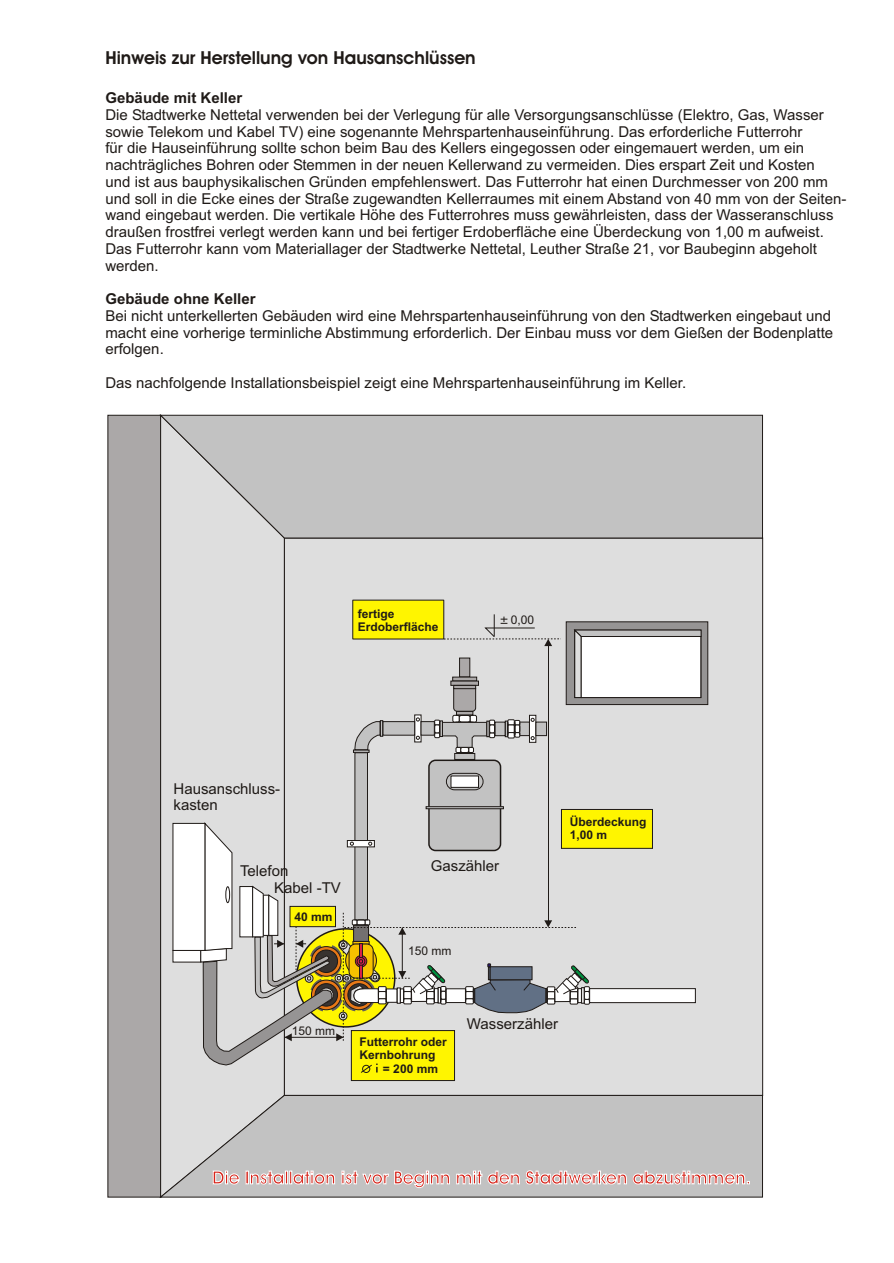
<style>
.page{position:relative;width:894px;height:1263px;background:#fff}
.page>*{position:absolute;margin:0;border:0;box-sizing:border-box;transform-origin:0 0}
.t1{font:700 18px "Avant Garde Bk BT";color:#d9261c}
.t2{font:700 18px "Avant Garde Bk BT";color:#1f1a17}
.t3{font:15px/16.8px "Arial";color:#1f1a17}
.t4{font:700 15px "Arial";color:#1f1a17}
.t5{font:700 12px/13.4px "Arial";color:#1f1a17}
.t6{font:12px "Arial";color:#1f1a17}
</style>
<div class="page">
<div style="left:284px;top:538px;width:479px;height:558px;background:#dedede;border:1px solid #1f1a17"></div>
<div style="left:428px;top:760px;width:73px;height:91px;background:#c2c2c2;border:2px solid #1f1a17;border-radius:7px"></div>
<div style="left:426px;top:806px;width:78px;height:3px;background:#c2c2c2;border:1px solid #1f1a17"></div>
<svg style="left:446px;top:773px;width:37px;height:17px"></svg>
<div style="left:451px;top:776px;width:28px;height:12px;background:#fff;border:1px solid #1f1a17"></div>
<div style="left:454px;top:753px;width:21px;height:7px;background:#c2c2c2;border:1px solid #1f1a17"></div>
<div style="left:459px;top:658px;width:11px;height:19px;background:#aba8a8;border:1px solid #1f1a17"></div>
<svg style="left:453px;top:677px;width:24px;height:4px"></svg>
<svg style="left:451px;top:681px;width:28px;height:5px"></svg>
<div style="left:454px;top:685px;width:22px;height:26px;background:#aba8a8;border:1px solid #1f1a17;border-radius:3px"></div>
<svg style="left:456px;top:711px;width:17px;height:4px"></svg>
<svg style="left:454px;top:685px;width:22px;height:4px"></svg>
<svg style="left:434px;top:715px;width:61px;height:38px"></svg>
<svg style="left:486px;top:721px;width:4px;height:16px"></svg>
<div style="left:505px;top:721px;width:3px;height:16px;background:#c2c2c2;border:1px solid #1f1a17"></div>
<div style="left:380px;top:720px;width:3px;height:17px;background:#c2c2c2;border:1px solid #1f1a17"></div>
<div style="left:353px;top:750px;width:16px;height:3px;background:#c2c2c2;border:1px solid #1f1a17"></div>
<svg style="left:415px;top:715px;width:6px;height:27px"></svg>
<svg style="left:416px;top:718px;width:4px;height:3px"></svg>
<svg style="left:416px;top:736px;width:4px;height:4px"></svg>
<div style="left:529px;top:715px;width:7px;height:27px;background:#fff;border:1px solid #1f1a17"></div>
<svg style="left:531px;top:718px;width:4px;height:4px"></svg>
<svg style="left:531px;top:736px;width:4px;height:4px"></svg>
<div style="left:383px;top:721px;width:32px;height:14px;background:#c2c2c2;border:1px solid #1f1a17"></div>
<div style="left:421px;top:721px;width:14px;height:14px;background:#c2c2c2;border:1px solid #1f1a17"></div>
<svg style="left:354px;top:721px;width:26px;height:29px"></svg>
<div style="left:495px;top:722px;width:10px;height:14px;background:#c2c2c2"></div>
<div style="left:515px;top:722px;width:15px;height:14px;background:#c2c2c2;border:1px solid #1f1a17"></div>
<div style="left:536px;top:722px;width:11px;height:14px;background:#c2c2c2;border:1px solid #1f1a17"></div>
<svg style="left:508px;top:720px;width:13px;height:18px"></svg>
<div style="left:355px;top:753px;width:13px;height:191px;background:#c2c2c2;border:1px solid #1f1a17"></div>
<div style="left:108px;top:415px;width:53px;height:782px;background:#aba8a8"></div>
<div style="left:160px;top:414px;width:125px;height:681px;background:#dedede"></div>
<svg style="left:160px;top:415px;width:603px;height:123px;background:#c0c0c0"></svg>
<svg style="left:160px;top:1095px;width:603px;height:103px;background:#c0c0c0"></svg>
<div style="left:566px;top:622px;width:142px;height:83px;background:#969494;border:1px solid #1f1a17"></div>
<svg style="left:574px;top:630px;width:127px;height:68px"></svg>
<div style="left:581px;top:636px;width:120px;height:62px;background:#fff;border:1px solid #1f1a17"></div>
<div style="left:173px;top:950px;width:28px;height:12px;background:#fff"></div>
<div style="left:173px;top:823px;width:32px;height:128px;background:#fff;border:1px solid #1f1a17"></div>
<div style="left:589px;top:988px;width:107px;height:15px;background:#fff;border:1px solid #1f1a17"></div>
<svg style="left:444px;top:614px;width:117px;height:32px"></svg>
<hr style="left:548px;top:645px;width:1px;height:276px;background:#1f1a17">
<div style="left:561px;top:809px;width:92px;height:40px;background:#fff500;border:1px solid #1f1a17"></div>
<div style="left:353px;top:600px;width:91px;height:39px;background:#fff500;border:1px solid #1f1a17"></div>
<div style="left:351px;top:1030px;width:104px;height:51px;background:#fff500;border:1px solid #1f1a17"></div>
<svg style="left:200px;top:823px;width:390px;height:251px"></svg>
<p class="t2" style="left:105px;top:50px;width:372px">Hinweis zur Herstellung von Hausanschlüssen</p>
<p class="t4" style="left:105px;top:92px;width:138px">Gebäude mit Keller</p>
<p class="t3" style="left:105px;top:108px;width:742px">Die Stadtwerke Nettetal verwenden bei der Verlegung für alle Versorgungsanschlüsse (Elektro, Gas, Wasser sowie Telekom und Kabel TV) eine sogenannte Mehrspartenhauseinführung. Das erforderliche Futterrohr<br>für die Hauseinführung sollte schon beim Bau des Kellers eingegossen oder eingemauert werden, um ein nachträgliches Bohren oder Stemmen in der neuen Kellerwand zu vermeiden. Dies erspart Zeit und Kosten<br>und ist aus bauphysikalischen Gründen empfehlenswert. Das Futterrohr hat einen Durchmesser von 200 mm und soll in die Ecke eines der Straße zugewandten Kellerraumes mit einem Abstand von 40 mm von der Seiten&shy;wand eingebaut werden. Die vertikale Höhe des Futterrohres muss gewährleisten, dass der Wasseranschluss draußen frostfrei verlegt werden kann und bei fertiger Erdoberfläche eine Überdeckung von 1,00 m aufweist.<br>Das Futterrohr kann vom Materiallager der Stadtwerke Nettetal, Leuther Straße 21, vor Baubeginn abgeholt werden.</p>
<p class="t4" style="left:105px;top:293px;width:152px">Gebäude ohne Keller</p>
<p class="t3" style="left:105px;top:309px;width:729px">Bei nicht unterkellerten Gebäuden wird eine Mehrspartenhauseinführung von den Stadtwerken eingebaut und macht eine vorherige terminliche Abstimmung erforderlich. Der Einbau muss vor dem Gießen der Bodenplatte erfolgen.</p>
<p class="t3" style="left:105px;top:376px;width:582px">Das nachfolgende Installationsbeispiel zeigt eine Mehrspartenhauseinführung im Keller.</p>
<p class="t5" style="left:358px;top:608px;width:82px">fertige<br>Erdoberfläche</p>
<p class="t6" style="left:511px;top:615px;width:25px">0,00</p>
<p class="t3" style="left:174px;top:781px;width:108px">Hausanschluss&shy;kasten</p>
<p class="t3" style="left:274px;top:864px;width:68px;text-indent:-34px">Telefon<br>Kabel -TV</p>
<p class="t5" style="left:294px;top:911px;width:40px">40 mm</p>
<p class="t3" style="left:431px;top:858px;width:70px">Gaszähler</p>
<p class="t6" style="left:408px;top:946px;width:45px">150 mm</p>
<p class="t5" style="left:570px;top:816px;width:78px">Überdeckung<br>1,00 m</p>
<p class="t6" style="left:292px;top:1026px;width:45px">150 mm</p>
<p class="t5" style="left:360px;top:1036px;width:89px">Futterrohr oder</p>
<p class="t5" style="left:360px;top:1049px;width:77px">Kernbohrung</p>
<p class="t5" style="left:383px;top:1063px;width:57px">= 200 mm</p>
<p class="t3" style="left:467px;top:1017px;width:93px">Wasserzähler</p>
<p class="t1" style="left:212px;top:1170px;width:540px">Die Installation ist vor Beginn mit den Stadtwerken abzustimmen.</p>
</div>
